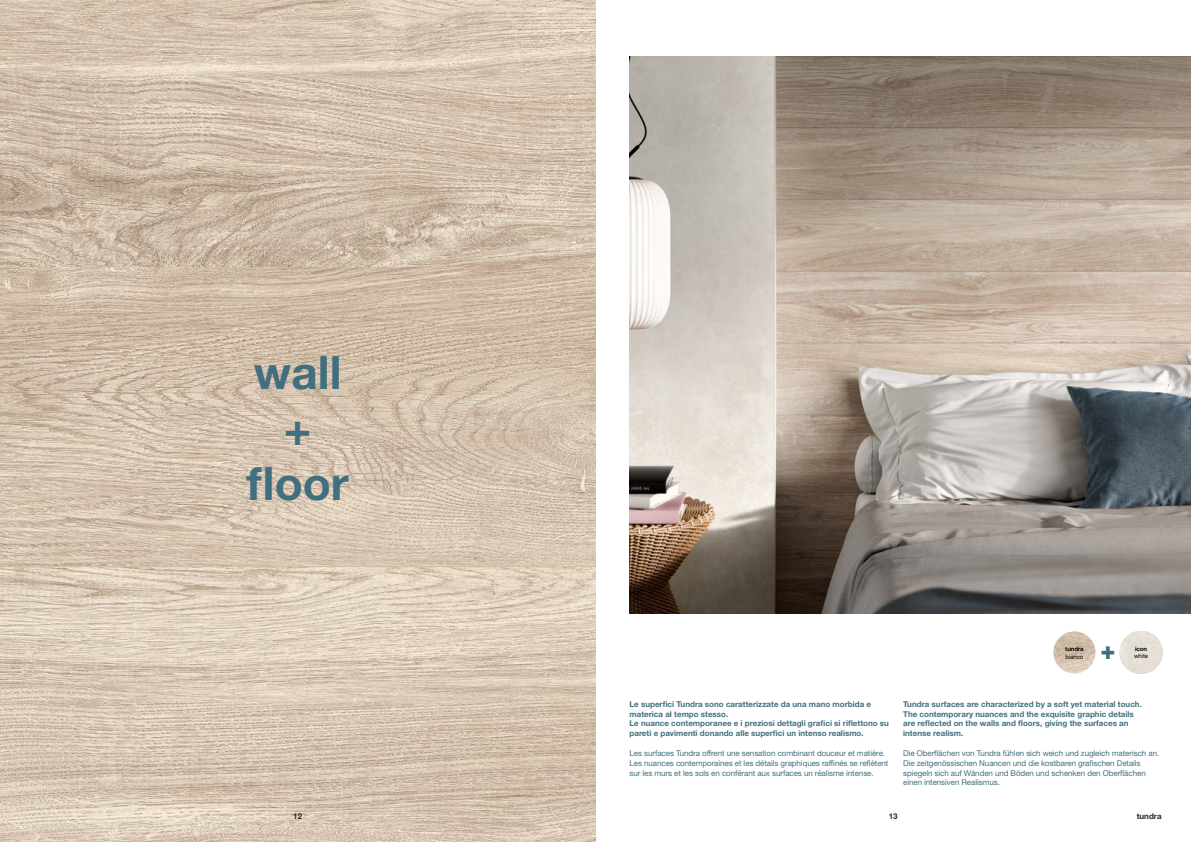
<style>
.page{position:relative;width:1191px;height:842px;background:#fff}
.page>*{position:absolute;margin:0;border:0;box-sizing:border-box;transform-origin:0 0}
.t1{font:700 46px/55.2px "Helvetica Neue LT Std";color:#416f7f;text-align:center}
.t2{font:800 25px "Helvetica Neue LT Std";color:#416f7f}
.t3{font:8px/9.6px "Helvetica Neue LT Std";letter-spacing:-.01em;color:#416f7f}
.t4{font:700 8px/9.6px "Helvetica Neue LT Std";color:#416f7f}
.t5{font:700 8px "Helvetica Neue LT Std";color:#282827}
.t6{font:6px "Helvetica Neue LT Std";letter-spacing:-.01em;color:#000}
.t7{font:700 6px "Helvetica Neue LT Std";letter-spacing:-.01em;color:#000}
</style>
<div class="page">
<img style="left:629px;top:57px;width:562px;height:557px">
<img style="left:0;top:0;width:595px;height:842px">
<img style="left:1119px;top:631px;width:43px;height:43px;border-radius:22px">
<img style="left:1053px;top:631px;width:43px;height:43px;border-radius:22px">
<div style="left:1052px;top:631px;width:44px;height:43px;border:1px solid #fff;border-radius:50%"></div>
<h1 class="t1" style="left:247px;top:344px;width:104px">wall + floor</h1>
<p class="t7" style="left:1065px;top:645px;width:20px">tundra</p>
<p class="t6" style="left:1065px;top:653px;width:19px">bianco</p>
<h2 class="t2" style="left:1100px;top:635px;width:16px">+</h2>
<p class="t7" style="left:1135px;top:645px;width:13px">icon</p>
<p class="t6" style="left:1134px;top:653px;width:15px">white</p>
<p class="t4" style="left:629px;top:699px;width:261px">Le superfici Tundra sono caratterizzate da una mano morbida e materica al tempo stesso.<br>Le nuance contemporanee e i preziosi dettagli grafici si riflettono su pareti e pavimenti donando alle superfici un intenso realismo.</p>
<p class="t4" style="left:903px;top:699px;width:240px">Tundra surfaces are characterized by a soft yet material touch.<br>The contemporary nuances and the exquisite graphic details are reflected on the walls and floors, giving the surfaces an intense realism.</p>
<p class="t3" style="left:629px;top:749px;width:260px">Les surfaces Tundra offrent une sensation combinant douceur et matière.<br>Les nuances contemporaines et les détails graphiques raffinés se reflètent sur les murs et les sols en conférant aux surfaces un réalisme intense.</p>
<p class="t3" style="left:903px;top:749px;width:258px">Die Oberflächen von Tundra fühlen sich weich und zugleich materisch an.<br>Die zeitgenössischen Nuancen und die kostbaren grafischen Details spiegeln sich auf Wänden und Böden und schenken den Oberflächen einen intensiven Realismus.</p>
<p class="t5" style="left:293px;top:812px;width:10px">12</p>
<p class="t5" style="left:888px;top:811px;width:10px">13</p>
<p class="t5" style="left:1136px;top:811px;width:26px">tundra</p>
</div>
